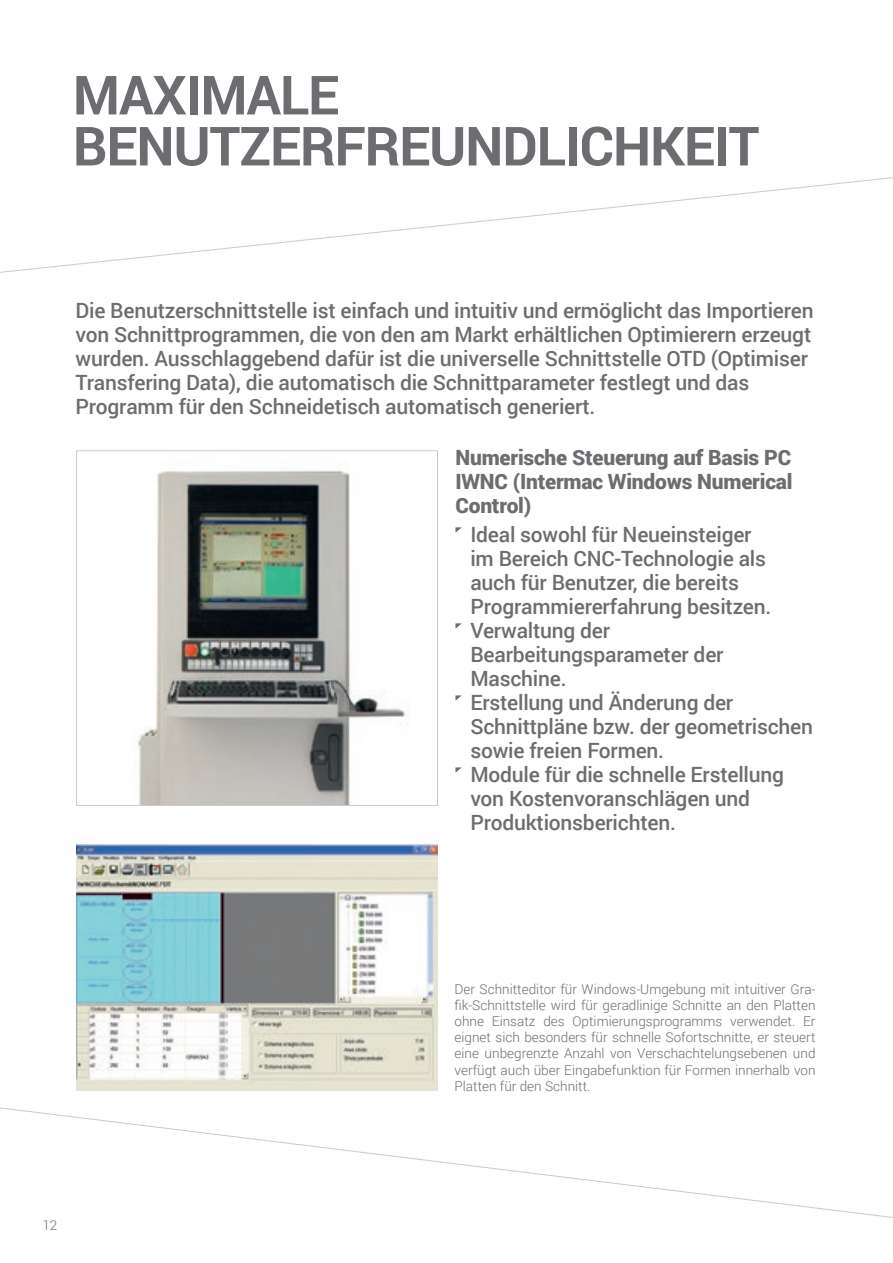
<style>
.page{position:relative;width:893px;height:1263px;background:#fff}
.page>*{position:absolute;margin:0;border:0;box-sizing:border-box;transform-origin:0 0}
._1_TITOLO_GRIGIO{font:700 54px/51px "Roboto";letter-spacing:-.02em;color:#6c6d70}
._2_SOTTOTITOLO_ROSSO{font:500 21px/24px "Roboto";letter-spacing:-.01em;color:#6c6d70}
._2_SOTTOTITOLO_ROSSO-2{font:900 21px/24px "Roboto";letter-spacing:-.01em;color:#6c6d70;text-align:justify}
._5_TESTO_9_grigio{font:300 13.5px/16.2px "Roboto";color:#6c6d70;text-align:justify}
</style>
<div class="page">
<img style="left:137px;top:470px;width:269px;height:334px">
<div style="left:76px;top:450px;width:362px;height:356px;border:1px solid #c9cacc"></div>
<img style="left:77px;top:844px;width:360px;height:247px">
<svg style="left:0;top:1107px;width:893px;height:111px"></svg>
<svg style="left:0;top:177px;width:893px;height:96px"></svg>
<svg style="left:455px;top:527px;width:7px;height:6px"></svg>
<svg style="left:455px;top:623px;width:7px;height:6px"></svg>
<svg style="left:455px;top:695px;width:7px;height:6px"></svg>
<svg style="left:455px;top:767px;width:7px;height:6px"></svg>
<p class="_1_TITOLO_GRIGIO" style="left:73px;top:68px;width:688px">MAXIMALE<br>BENUTZERFREUNDLICHKEIT</p>
<p class="_2_SOTTOTITOLO_ROSSO" style="left:76px;top:298px;width:740px">Die Benutzerschnittstelle ist einfach und intuitiv und ermöglicht das Importieren von Schnittprogrammen, die von den am Markt erhältlichen Optimierern erzeugt wurden. Ausschlaggebend dafür ist die universelle Schnittstelle OTD (Optimiser Transfering Data), die automatisch die Schnittparameter festlegt und das Programm für den Schneidetisch automatisch generiert.</p>
<p class="_2_SOTTOTITOLO_ROSSO-2" style="left:455px;top:445px;width:339px">Numerische Steuerung auf Basis PC IWNC (Intermac Windows Numerical Control)</p>
<p class="_2_SOTTOTITOLO_ROSSO" style="left:470px;top:521px;width:302px">Ideal sowohl für Neueinsteiger im Bereich CNC-Technologie als auch für Benutzer, die bereits<br>Programmiererfahrung besitzen.</p>
<p class="_2_SOTTOTITOLO_ROSSO" style="left:470px;top:617px;width:255px">Verwaltung der<br>Bearbeitungsparameter der<br>Maschine.</p>
<p class="_2_SOTTOTITOLO_ROSSO" style="left:470px;top:689px;width:344px">Erstellung und Änderung der<br>Schnittpläne bzw. der geometrischen sowie freien Formen.</p>
<p class="_2_SOTTOTITOLO_ROSSO" style="left:470px;top:761px;width:315px">Module für die schnelle Erstellung von Kostenvoranschlägen und<br>Produktionsberichten.</p>
<p class="_5_TESTO_9_grigio" style="left:42px;top:1216px;width:16px">12</p>
<p class="_5_TESTO_9_grigio" style="left:455px;top:980px;width:362px">Der Schnitteditor für Windows-Umgebung mit intuitiver Gra&shy;fik-Schnittstelle wird für geradlinige Schnitte an den Platten ohne Einsatz des Optimierungsprogramms verwendet. Er eignet sich besonders für schnelle Sofortschnitte, er steuert eine unbegrenzte Anzahl von Verschachtelungsebenen und verfügt auch über Eingabefunktion für Formen innerhalb von Platten für den Schnitt.</p>
</div>
